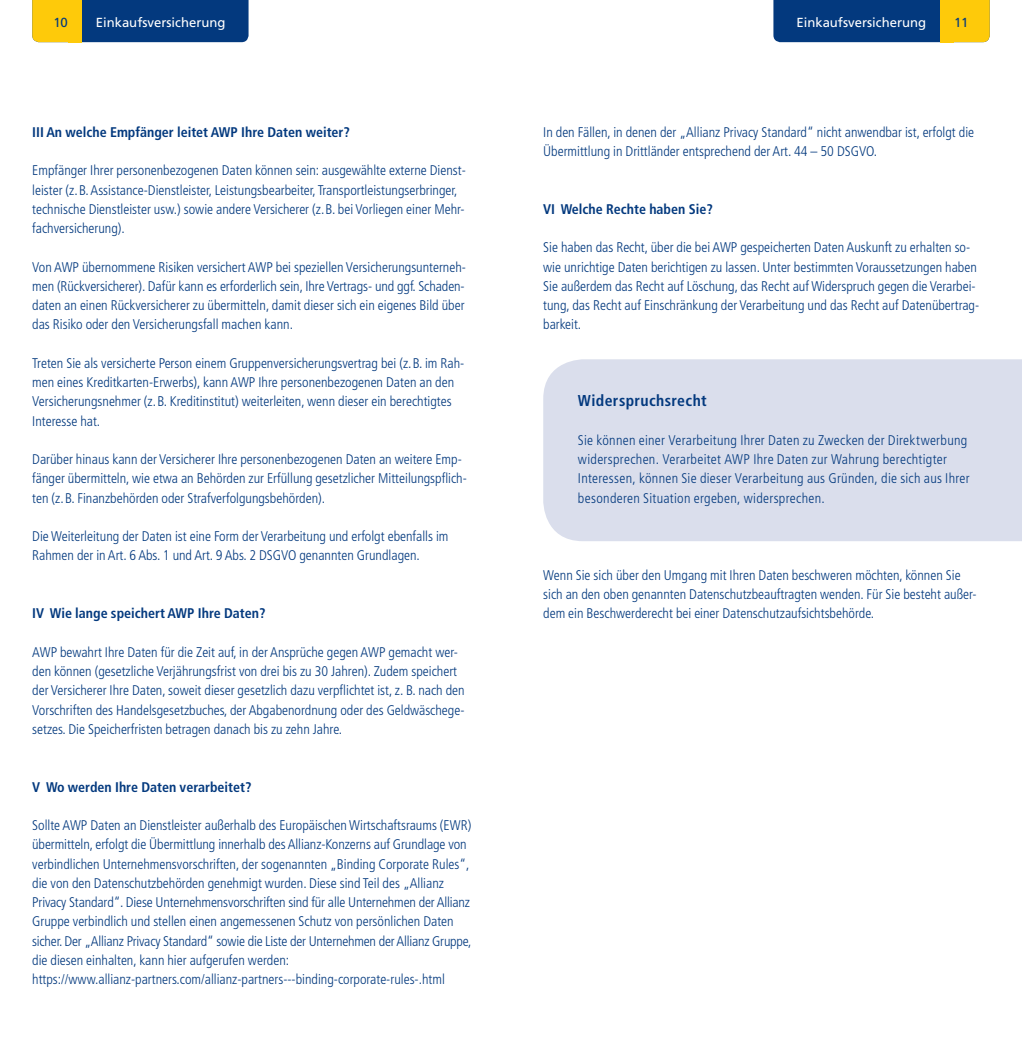
<style>
.page{position:relative;width:1022px;height:1042px;background:#fff}
.page>*{position:absolute;margin:0;border:0;box-sizing:border-box;transform-origin:0 0}
.t1{font:700 condensed 15.75px "Frutiger LT Std";letter-spacing:.025em;color:#03397e}
.t2{font:300 condensed 14px/19.2px "Frutiger LT Std";color:#03397e}
.t3{font:300 condensed 14px/19.2px "Frutiger LT Std";letter-spacing:.02em;color:#03397e}
.t4{font:700 condensed 14px "Frutiger LT Std";color:#03397e}
.t5{font:13.12px "Frutiger LT Std";color:#fff}
.t6{font:13.12px "Frutiger LT Std";color:#03397e}
</style>
<div class="page">
<svg style="left:32px;top:0;width:217px;height:42px;background:#30536a"></svg>
<div style="left:68px;top:0;width:14px;height:42px;background:#feca0a"></div>
<svg style="left:773px;top:0;width:217px;height:42px;background:#30536a"></svg>
<div style="left:940px;top:0;width:14px;height:42px;background:#feca0a"></div>
<div style="left:543px;top:359px;width:479px;height:182px;background:#dadeec"></div>
<p class="t6" style="left:53px;top:15px;width:16px">10</p>
<p class="t5" style="left:96px;top:15px;width:131px">Einkaufsversicherung</p>
<p class="t5" style="left:796px;top:15px;width:131px">Einkaufsversicherung</p>
<p class="t6" style="left:954px;top:15px;width:16px">11</p>
<p class="t4" style="left:32px;top:124px;width:319px">III An welche Empfänger leitet AWP Ihre Daten weiter?</p>
<p class="t2" style="left:32px;top:161px;width:435px">Empfänger Ihrer personenbezogenen Daten können sein: ausgewählte externe Dienst&shy;leister (z.B. Assistance-Dienstleister, Leistungsbearbeiter, Transportleistungserbringer, technische Dienstleister usw.) sowie andere Versicherer (z.B. bei Vorliegen einer Mehr&shy;fachversicherung).</p>
<p class="t2" style="left:32px;top:257px;width:435px;text-align:justify">Von AWP übernommene Risiken versichert AWP bei speziellen Versicherungsunterneh&shy;men (Rückversicherer). Dafür kann es erforderlich sein, Ihre Vertrags- und ggf. Schaden&shy;daten an einen Rückversicherer zu übermitteln, damit dieser sich ein eigenes Bild über das Risiko oder den Versicherungsfall machen kann.</p>
<p class="t2" style="left:32px;top:354px;width:434px">Treten Sie als versicherte Person einem Gruppenversicherungsvertrag bei (z.B. im Rah&shy;men eines Kreditkarten-Erwerbs), kann AWP Ihre personenbezogenen Daten an den Versicherungsnehmer (z.B. Kreditinstitut) weiterleiten, wenn dieser ein berechtigtes Interesse hat.</p>
<p class="t2" style="left:32px;top:450px;width:436px">Darüber hinaus kann der Versicherer Ihre personenbezogenen Daten an weitere Emp&shy;fänger übermitteln, wie etwa an Behörden zur Erfüllung gesetzlicher Mitteilungspflich&shy;ten (z.B. Finanzbehörden oder Strafverfolgungsbehörden).</p>
<p class="t2" style="left:32px;top:527px;width:418px">Die Weiterleitung der Daten ist eine Form der Verarbeitung und erfolgt ebenfalls im<br>Rahmen der in Art. 6 Abs. 1 und Art. 9 Abs. 2 DSGVO genannten Grundlagen.</p>
<p class="t4" style="left:32px;top:605px;width:235px">IV Wie lange speichert AWP Ihre Daten?</p>
<p class="t2" style="left:32px;top:642px;width:434px">AWP bewahrt Ihre Daten für die Zeit auf, in der Ansprüche gegen AWP gemacht wer&shy;den können (gesetzliche Verjährungsfrist von drei bis zu 30 Jahren). Zudem speichert der Versicherer Ihre Daten, soweit dieser gesetzlich dazu verpflichtet ist, z. B. nach den Vorschriften des Handelsgesetzbuches, der Abgabenordnung oder des Geldwäschege&shy;setzes. Die Speicherfristen betragen danach bis zu zehn Jahre.</p>
<p class="t4" style="left:32px;top:778px;width:221px">V Wo werden Ihre Daten verarbeitet?</p>
<p class="t2" style="left:32px;top:816px;width:441px">Sollte AWP Daten an Dienstleister außerhalb des Europäischen Wirtschaftsraums (EWR) übermitteln, erfolgt die Übermittlung innerhalb des Allianz-Konzerns auf Grundlage von verbindlichen Unternehmensvorschriften, der sogenannten „Binding Corporate Rules“, die von den Datenschutzbehörden genehmigt wurden. Diese sind Teil des „Allianz Privacy Standard“. Diese Unternehmensvorschriften sind für alle Unternehmen der Allianz Gruppe verbindlich und stellen einen angemessenen Schutz von persönlichen Daten sicher. Der „Allianz Privacy Standard“ sowie die Liste der Unternehmen der Allianz Gruppe, die diesen einhalten, kann hier aufgerufen werden: https://www.allianz-partners.com/allianz-partners---binding-corporate-rules-.html</p>
<p class="t2" style="left:543px;top:123px;width:432px">In den Fällen, in denen der „Allianz Privacy Standard“ nicht anwendbar ist, erfolgt die<br>Übermittlung in Drittländer entsprechend der Art. 44 – 50 DSGVO.</p>
<p class="t4" style="left:543px;top:201px;width:171px">VI Welche Rechte haben Sie?</p>
<p class="t2" style="left:543px;top:238px;width:437px">Sie haben das Recht, über die bei AWP gespeicherten Daten Auskunft zu erhalten so&shy;wie unrichtige Daten berichtigen zu lassen. Unter bestimmten Voraussetzungen haben Sie außerdem das Recht auf Löschung, das Recht auf Widerspruch gegen die Verarbei&shy;tung, das Recht auf Einschränkung der Verarbeitung und das Recht auf Datenübertrag&shy;barkeit.</p>
<p class="t1" style="left:578px;top:392px;width:130px">Widerspruchsrecht</p>
<p class="t3" style="left:578px;top:431px;width:393px">Sie können einer Verarbeitung Ihrer Daten zu Zwecken der Direktwerbung widersprechen. Verarbeitet AWP Ihre Daten zur Wahrung berechtigter Interessen, können Sie dieser Verarbeitung aus Gründen, die sich aus Ihrer besonderen Situation ergeben, widersprechen.</p>
<p class="t2" style="left:543px;top:565px;width:435px">Wenn Sie sich über den Umgang mit Ihren Daten beschweren möchten, können Sie sich an den oben genannten Datenschutzbeauftragten wenden. Für Sie besteht außer&shy;dem ein Beschwerderecht bei einer Datenschutzaufsichtsbehörde.</p>
</div>
